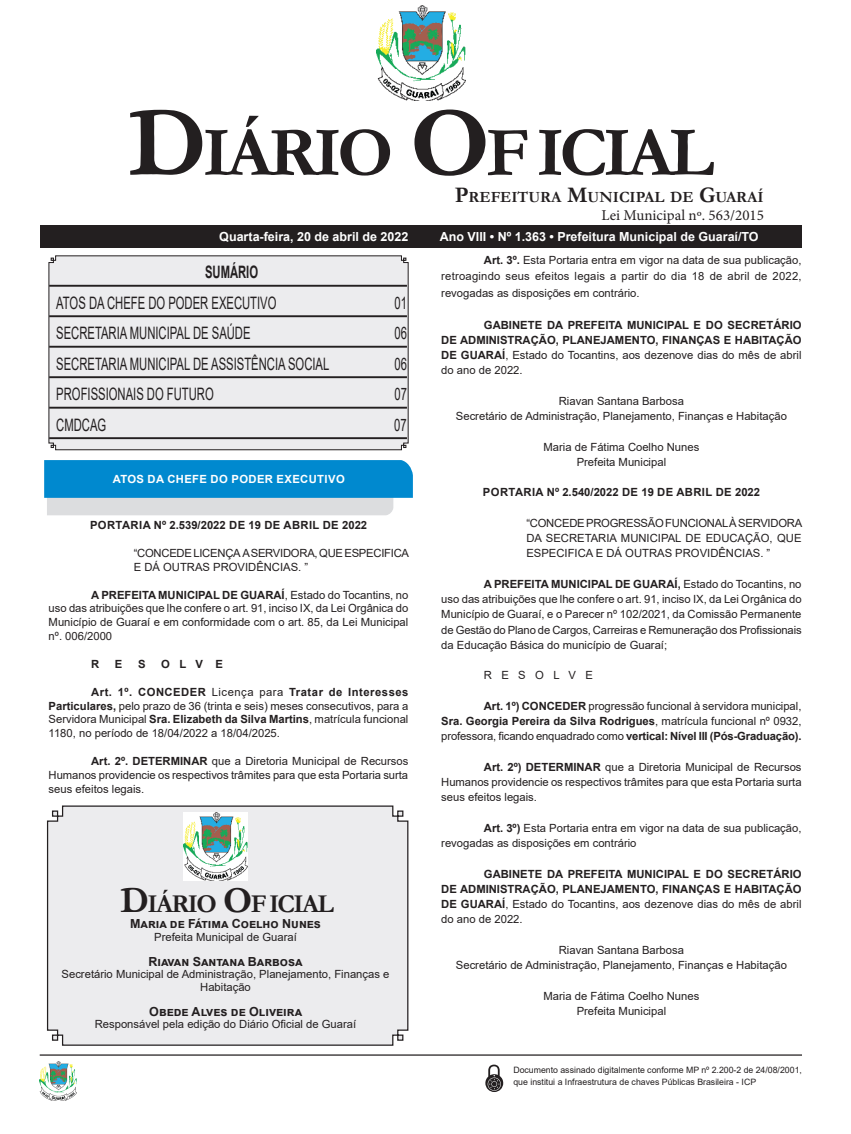
<style>
.page{position:relative;width:851px;height:1134px;background:#fff}
.page>*{position:absolute;margin:0;border:0;box-sizing:border-box;transform-origin:0 0}
.CORPO_DE_TEXTO{font:700 70.88px "Garamond";letter-spacing:-.06em;color:#231f20}
.CORPO_DE_TEXTO-2{font:700 25.88px "Garamond";letter-spacing:-.06em;color:#231f20}
.Nome_Secretário{font:17.12px "Arial";color:#231f20;scale:.66 1}
.Nome_Secretário-2{font:700 17.12px "Arial";color:#231f20;scale:.66 1}
.CORPO_DE_TEXTO-3{font:700 15.62px "Garamond";color:#231f20}
.t1{font:15px "Minion Pro";color:#231f20}
.t2{font:700 12.5px "Arial";color:#fff}
.Assinatura{font:700 12.5px "Arial";color:#231f20}
.CORPO_DE_TEXTO-4{font:11.25px/15.2px "Arial";color:#231f20;text-align:justify}
.Assinatura-2{font:11.25px/12.5px "Arial";color:#231f20;text-align:center}
.CORPO_DE_TEXTO-5{font:700 11.25px/15.2px "Arial";color:#231f20;text-align:justify}
.EMENTA{font:11.25px/15.2px "Arial";color:#231f20;text-align:justify}
.TITULOS{font:700 11.25px "Arial";letter-spacing:.035em;color:#231f20}
.EMENTA-2{font:11.25px/13.9px "Arial";letter-spacing:-.02em;color:#231f20}
.Chancela2{font:700 11.25px "Arial";letter-spacing:.035em;color:#fff}
.CORPO_DE_TEXTO-6{font:8.75px/12.5px "Arial";color:#231f20}
.s1{font-size:101.25px}
.s2{font-size:22.38px}
.s3{font-weight:700}
.s4{font-size:36.88px}
.s5{font-weight:400}
</style>
<div class="page">
<div style="left:40px;top:225px;width:761px;height:22px;background:#231f20"></div>
<hr style="left:40px;top:1054px;width:761px;height:2px;background:#231f20">
<img style="left:376px;top:5px;width:89px;height:95px">
<img style="left:40px;top:1061px;width:37px;height:39px">
<svg style="left:485px;top:1065px;width:18px;height:27px"></svg>
<div style="left:46px;top:805px;width:363px;height:241px;background:#ececee"></div>
<img style="left:183px;top:812px;width:64px;height:68px">
<svg style="left:48px;top:255px;width:360px;height:195px;background:#dddddf"></svg>
<svg style="left:44px;top:460px;width:369px;height:55px;background:#46a4d4"></svg>
<p class="CORPO_DE_TEXTO" style="left:128px;top:105px;width:587px"><span class="s1">D</span>IÁRIO <span class="s1">O</span>F ICIAL</p>
<p class="CORPO_DE_TEXTO-3" style="left:455px;top:186px;width:310px"><span class="s2">P</span>REFEITURA <span class="s2">M</span>UNICIPAL DE <span class="s2">G</span>UARAÍ</p>
<p class="t1" style="left:601px;top:205px;width:164px">Lei Municipal nº. 563/2015</p>
<p class="t2" style="left:219px;top:228px;width:190px">Quarta-feira, 20 de abril de 2022</p>
<p class="t2" style="left:439px;top:228px;width:320px">Ano VIII • Nº 1.363 • Prefeitura Municipal de Guaraí/TO</p>
<p class="Nome_Secretário-2" style="left:205px;top:260px;width:82px">SUMÁRIO</p>
<p class="Nome_Secretário" style="left:56px;top:291px;width:335px">ATOS DA CHEFE DO PODER EXECUTIVO</p>
<p class="Nome_Secretário" style="left:394px;top:291px;width:20px">01</p>
<p class="Nome_Secretário" style="left:56px;top:321px;width:296px">SECRETARIA MUNICIPAL DE SAÚDE</p>
<p class="Nome_Secretário" style="left:394px;top:321px;width:20px">06</p>
<p class="Nome_Secretário" style="left:56px;top:352px;width:415px">SECRETARIA MUNICIPAL DE ASSISTÊNCIA SOCIAL</p>
<p class="Nome_Secretário" style="left:394px;top:352px;width:20px">06</p>
<p class="Nome_Secretário" style="left:56px;top:382px;width:240px">PROFISSIONAIS DO FUTURO</p>
<p class="Nome_Secretário" style="left:394px;top:382px;width:20px">07</p>
<p class="Nome_Secretário" style="left:56px;top:413px;width:77px">CMDCAG</p>
<p class="Nome_Secretário" style="left:394px;top:413px;width:20px">07</p>
<p class="Chancela2" style="left:113px;top:471px;width:233px">ATOS DA CHEFE DO PODER EXECUTIVO</p>
<p class="TITULOS" style="left:90px;top:517px;width:278px">PORTARIA Nº 2.539/2022 DE 19 DE ABRIL DE 2022</p>
<p class="EMENTA-2" style="left:134px;top:546px;width:277px">“CONCEDE LICENÇA A SERVIDORA, QUE ESPECIFICA<br>E DÁ OUTRAS PROVIDÊNCIAS. ”</p>
<p class="CORPO_DE_TEXTO-4" style="left:49px;top:588px;width:361px;line-height:13.9px;text-indent:43px"><span class="s3">A PREFEITA MUNICIPAL DE GUARAÍ</span>, Estado do Tocantins, no uso das atribuições que lhe confere o art. 91, inciso IX, da Lei Orgânica do Município de Guaraí e em conformidade com o art. 85, da Lei Municipal nº. 006/2000</p>
<p class="CORPO_DE_TEXTO-5" style="left:91px;top:656px;width:10px">R</p>
<p class="CORPO_DE_TEXTO-5" style="left:115px;top:656px;width:9px">E</p>
<p class="CORPO_DE_TEXTO-5" style="left:138px;top:656px;width:9px">S</p>
<p class="CORPO_DE_TEXTO-5" style="left:161px;top:656px;width:63px">O L V E</p>
<p class="CORPO_DE_TEXTO-4" style="left:49px;top:685px;width:361px;line-height:13.9px;text-indent:43px"><span class="s3">Art. 1º. CONCEDER</span> Licença para <span class="s3">Tratar de Interesses Particulares,</span> pelo prazo de 36 (trinta e seis) meses consecutivos, para a Servidora Municipal <span class="s3">Sra. Elizabeth da Silva Martins</span>, matrícula funcional 1180, no período de 18/04/2022 a 18/04/2025.</p>
<p class="CORPO_DE_TEXTO-4" style="left:49px;top:754px;width:361px;line-height:13.9px;text-indent:43px"><span class="s3">Art. 2º. DETERMINAR</span> que a Diretoria Municipal de Recursos Humanos providencie os respectivos trâmites para que esta Portaria surta seus efeitos legais.</p>
<p class="CORPO_DE_TEXTO-2" style="left:120px;top:886px;width:215px"><span class="s4">D</span>IÁRIO <span class="s4">O</span>F ICIAL</p>
<p class="Assinatura" style="left:130px;top:915px;width:192px">Maria de Fátima Coelho Nunes</p>
<p class="Assinatura-2" style="left:154px;top:930px;width:144px">Prefeita Municipal de Guaraí</p>
<p class="Assinatura" style="left:148px;top:952px;width:155px">Riavan Santana Barbosa</p>
<p class="Assinatura-2" style="left:62px;top:968px;width:329px">Secretário Municipal de Administração, Planejamento, Finanças e<br>Habitação</p>
<p class="Assinatura" style="left:149px;top:1002px;width:154px">Obede Alves de Oliveira</p>
<p class="Assinatura-2" style="left:95px;top:1018px;width:263px">Responsável pela edição do Diário Oficial de Guaraí</p>
<p class="CORPO_DE_TEXTO-4" style="left:441px;top:251px;width:362px;line-height:16.5px;text-indent:43px"><span class="s3">Art. 3º.</span> Esta Portaria entra em vigor na data de sua publicação, retroagindo seus efeitos legais a partir do dia 18 de abril de 2022, revogadas as disposições em contrário.</p>
<p class="CORPO_DE_TEXTO-5" style="left:441px;top:317px;width:362px;text-indent:43px">GABINETE DA PREFEITA MUNICIPAL E DO SECRETÁRIO DE ADMINISTRAÇÃO, PLANEJAMENTO, FINANÇAS E HABITAÇÃO DE GUARAÍ<span class="s5">, Estado do Tocantins, aos dezenove dias do mês de abril do ano de 2022.</span></p>
<p class="Assinatura-2" style="left:558px;top:394px;width:127px">Riavan Santana Barbosa</p>
<p class="Assinatura-2" style="left:456px;top:410px;width:332px">Secretário de Administração, Planejamento, Finanças e Habitação</p>
<p class="Assinatura-2" style="left:543px;top:440px;width:157px">Maria de Fátima Coelho Nunes</p>
<p class="Assinatura-2" style="left:576px;top:455px;width:91px">Prefeita Municipal</p>
<p class="TITULOS" style="left:483px;top:484px;width:278px">PORTARIA Nº 2.540/2022 DE 19 DE ABRIL DE 2022</p>
<p class="EMENTA" style="left:526px;top:515px;width:277px">“CONCEDE PROGRESSÃO FUNCIONAL À SERVIDORA DA SECRETARIA MUNICIPAL DE EDUCAÇÃO, QUE ESPECIFICA E DÁ OUTRAS PROVIDÊNCIAS. ”</p>
<p class="CORPO_DE_TEXTO-4" style="left:441px;top:576px;width:362px;text-indent:43px"><span class="s3">A PREFEITA MUNICIPAL DE GUARAÍ,</span> Estado do Tocantins, no uso das atribuições que lhe confere o art. 91, inciso IX, da Lei Orgânica do Município de Guaraí, e o Parecer nº 102/2021, da Comissão Permanente de Gestão do Plano de Cargos, Carreiras e Remuneração dos Profissionais da Educação Básica do município de Guaraí;</p>
<p class="CORPO_DE_TEXTO-4" style="left:484px;top:668px;width:111px">R E S O L V E</p>
<p class="CORPO_DE_TEXTO-4" style="left:441px;top:698px;width:362px;text-indent:43px"><span class="s3">Art. 1º) CONCEDER</span> progressão funcional à servidora municipal, <span class="s3">Sra. Georgia Pereira da Silva Rodrigues</span>, matrícula funcional nº 0932, professora, ficando enquadrado como <span class="s3">vertical: Nível III (Pós-Graduação).</span></p>
<p class="CORPO_DE_TEXTO-4" style="left:441px;top:759px;width:362px;text-indent:43px"><span class="s3">Art. 2º) DETERMINAR</span> que a Diretoria Municipal de Recursos Humanos providencie os respectivos trâmites para que esta Portaria surta seus efeitos legais.</p>
<p class="CORPO_DE_TEXTO-4" style="left:441px;top:820px;width:361px;text-indent:43px"><span class="s3">Art. 3º)</span> Esta Portaria entra em vigor na data de sua publicação, revogadas as disposições em contrário</p>
<p class="CORPO_DE_TEXTO-5" style="left:441px;top:866px;width:362px;text-indent:43px">GABINETE DA PREFEITA MUNICIPAL E DO SECRETÁRIO DE ADMINISTRAÇÃO, PLANEJAMENTO, FINANÇAS E HABITAÇÃO DE GUARAÍ<span class="s5">, Estado do Tocantins, aos dezenove dias do mês de abril do ano de 2022.</span></p>
<p class="Assinatura-2" style="left:558px;top:943px;width:127px">Riavan Santana Barbosa</p>
<p class="Assinatura-2" style="left:456px;top:959px;width:332px">Secretário de Administração, Planejamento, Finanças e Habitação</p>
<p class="Assinatura-2" style="left:543px;top:989px;width:157px">Maria de Fátima Coelho Nunes</p>
<p class="Assinatura-2" style="left:576px;top:1004px;width:91px">Prefeita Municipal</p>
<p class="CORPO_DE_TEXTO-6" style="left:513px;top:1063px;width:290px">Documento assinado digitalmente conforme MP nº 2.200-2 de 24/08/2001, que institui a Infraestrutura de chaves Públicas Brasileira - ICP</p>
</div>
